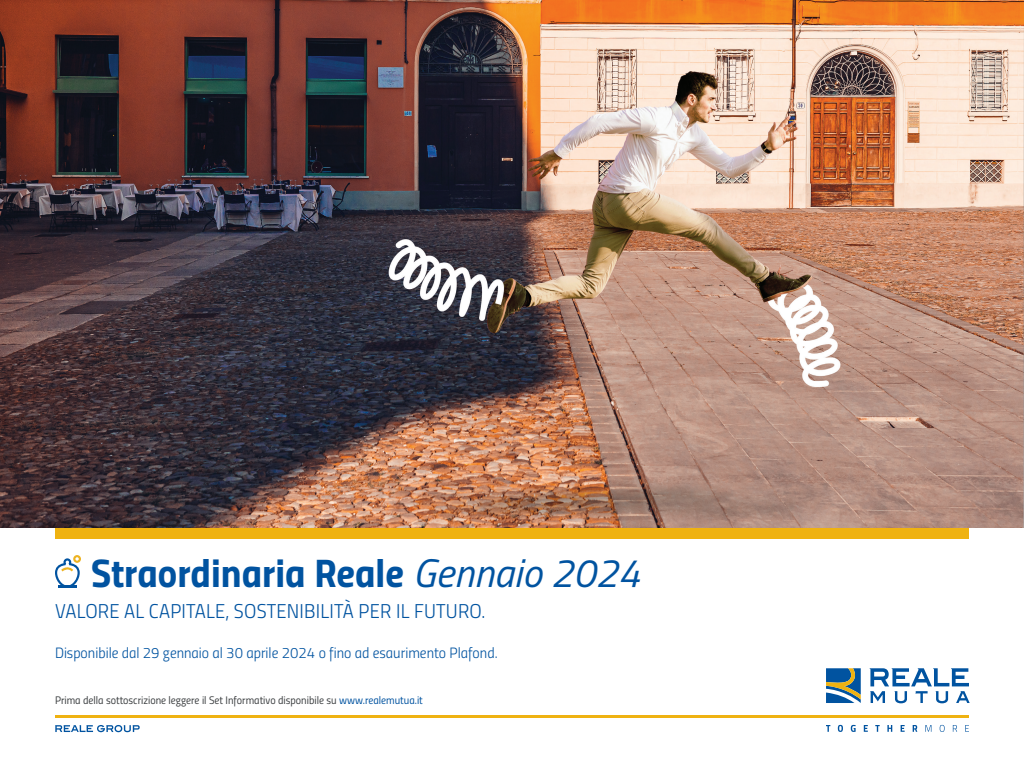
<style>
.page{position:relative;width:1024px;height:768px;background:#fff}
.page>*{position:absolute;margin:0;border:0;box-sizing:border-box;transform-origin:0 0}
.t1{font:40px "Titillium Bold Upright";color:#0153a0}
.t2{font:20px "Titillium Light Upright";letter-spacing:.01em;color:#0153a0}
.t3{font:15px "Titillium Light Upright";color:#0153a0}
.t4{font:11px "Titillium Regular Upright";color:#3c3f41}
.s1{font-family:"Titillium";font-style:italic}
.s2{color:#0153a0}
</style>
<div class="page">
<svg style="left:826px;top:668px;width:35px;height:35px"></svg>
<svg style="left:870px;top:668px;width:100px;height:35px"></svg>
<svg style="left:55px;top:725px;width:85px;height:7px"></svg>
<hr style="left:55px;top:715px;width:914px;height:2px;background:#efb211">
<svg style="left:826px;top:725px;width:143px;height:7px"></svg>
<img style="left:0;top:0;width:1024px;height:528px">
<div style="left:55px;top:528px;width:914px;height:11px;background:#efb211"></div>
<svg style="left:55px;top:555px;width:26px;height:33px"></svg>
<h1 class="t1" style="left:91px;top:542px;width:551px">Straordinaria Reale <span class="s1">Gennaio 2024</span></h1>
<h2 class="t2" style="left:55px;top:596px;width:432px">VALORE AL CAPITALE, SOSTENIBILITÀ PER IL FUTURO.</h2>
<h3 class="t3" style="left:55px;top:642px;width:444px">Disponibile dal 29 gennaio al 30 aprile 2024 o fino ad esaurimento Plafond.</h3>
<p class="t4" style="left:55px;top:692px;width:369px">Prima della sottoscrizione leggere il Set Informativo disponibile su <span class="s2">www.realemutua.it</span></p>
</div>
